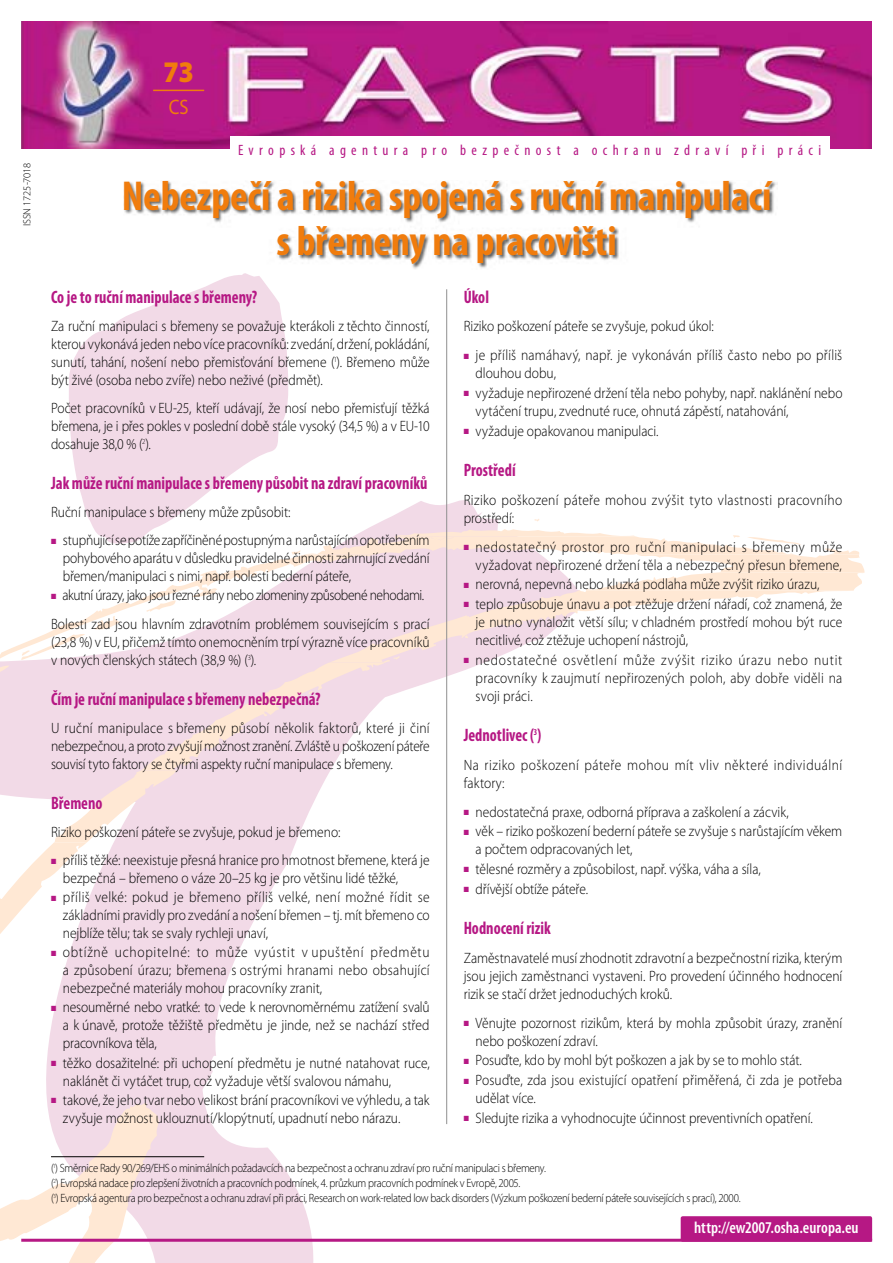
<style>
.page{position:relative;width:893px;height:1263px;background:#fff}
.page>*{position:absolute;margin:0;border:0;box-sizing:border-box;transform-origin:0 0}
.t1{font:700 condensed 42px/45px "Myriad Pro";color:#f07c0d;text-align:center}
.t2{font:900 30px "Myriad Pro";color:#f07c0d;scale:.9 1}
.t3{font:21px "Myriad Pro";color:#f07c0d;scale:.88 1}
.t4{font:700 condensed 18px "Myriad Pro";color:#b61884;scale:.9 1}
.t5{font:600 condensed 16.5px "Myriad Pro";letter-spacing:.005em;color:#fff}
.t6{font:300 15px/18px "Myriad Pro";color:#000;text-align:justify;scale:.9 1}
.t7{font:300 15px/18px "Myriad Pro";letter-spacing:.03em;color:#000;text-align:right;scale:.9 1}
.t8{font:300 15px/18px "Myriad Pro";letter-spacing:.025em;color:#000;scale:.9 1}
.t9{font:300 15px/18px "Myriad Pro";letter-spacing:.035em;color:#000;scale:.9 1}
.t10{font:condensed 15px "Myriad Pro";letter-spacing:.355em;color:#b61884}
.t11{font:300 12px/15px "Myriad Pro";letter-spacing:-.025em;color:#000;scale:.9 1}
.t12{font:300 10.5px "Myriad Pro";color:#000}
.s1{color:#b61884}
</style>
<div class="page">
<svg style="left:142px;top:482px;width:459px;height:781px"></svg>
<svg style="left:69px;top:273px;width:222px;height:273px;fill:#f2dae7"></svg>
<svg style="left:385px;top:663px;width:196px;height:154px"></svg>
<svg style="left:0;top:1167px;width:142px;height:96px"></svg>
<svg style="left:0;top:909px;width:162px;height:258px;fill:#f2dae7"></svg>
<svg style="left:140px;top:589px;width:676px;height:74px"></svg>
<svg style="left:0;top:600px;width:385px;height:309px"></svg>
<svg style="left:534px;top:518px;width:6px;height:4px"></svg>
<svg style="left:393px;top:656px;width:8px;height:4px"></svg>
<svg style="left:166px;top:529px;width:698px;height:63px"></svg>
<hr style="left:21px;top:1239px;width:851px;height:3px;background:#b61884">
<img style="left:124px;top:181px;width:653px;height:88px">
<img style="left:21px;top:21px;width:850px;height:128px">
<div style="left:680px;top:1216px;width:192px;height:26px;background:#b61884;border-radius:2px"></div>
<hr style="left:153px;top:90px;width:51px;height:1px;background:#f07c0d">
<div style="left:230px;top:136px;width:599px;height:26px;background:#fff"></div>
<hr style="left:446px;top:289px;width:1px;height:835px;background:#909090">
<hr style="left:51px;top:1156px;width:153px;height:1px;background:#000">
<p class="t12" style="left:23px;top:226px;width:65px;rotate:-90deg">ISSN 1725-7018</p>
<h2 class="t2" style="left:163px;top:54px;width:35px">73</h2>
<h3 class="t3" style="left:169px;top:99px;width:24px">CS</h3>
<p class="t10" style="left:238px;top:144px;width:584px">Evropská agentura pro bezpečnost a ochranu zdraví při práci</p>
<h1 class="t1" style="left:122px;top:173px;width:651px">Nebezpečí a rizika spojená s ruční manipulací s břemeny na pracovišti</h1>
<p class="t4" style="left:463px;top:286px;width:30px">Úkol</p>
<p class="t6" style="left:463px;top:319px;width:279px">Riziko poškození páteře se zvyšuje, pokud úkol:</p>
<p class="t6" style="left:475px;top:348px;width:409px;text-indent:-12px"><span class="s1">■</span> je příliš namáhavý, např. je vykonáván příliš často nebo po příliš dlouhou dobu,</p>
<p class="t6" style="left:475px;top:385px;width:409px;text-indent:-12px"><span class="s1">■</span> vyžaduje nepřirozené držení těla nebo pohyby, např. naklánění nebo vytáčení trupu, zvednuté ruce, ohnutá zápěstí, natahování,</p>
<p class="t6" style="left:463px;top:423px;width:218px"><span class="s1">■</span> vyžaduje opakovanou manipulaci.</p>
<p class="t4" style="left:463px;top:459px;width:59px">Prostředí</p>
<p class="t8" style="left:463px;top:492px;width:422px">Riziko poškození páteře mohou zvýšit tyto vlastnosti pracovního prostředí:</p>
<p class="t7" style="left:463px;top:539px;width:422px"><span class="s1">■</span> nedostatečný prostor pro ruční manipulaci s břemeny může vyžadovat nepřirozené držení těla a nebezpečný přesun břemene,</p>
<p class="t6" style="left:463px;top:577px;width:397px"><span class="s1">■</span> nerovná, nepevná nebo kluzká podlaha může zvýšit riziko úrazu,</p>
<p class="t6" style="left:475px;top:596px;width:409px;text-indent:-12px"><span class="s1">■</span> teplo způsobuje únavu a pot ztěžuje držení nářadí, což znamená, že je nutno vynaložit větší sílu; v chladném prostředí mohou být ruce necitlivé, což ztěžuje uchopení nástrojů,</p>
<p class="t6" style="left:475px;top:652px;width:409px;text-indent:-12px"><span class="s1">■</span> nedostatečné osvětlení může zvýšit riziko úrazu nebo nutit pracovníky k zaujmutí nepřirozených poloh, aby dobře viděli na svoji práci.</p>
<p class="t4" style="left:463px;top:725px;width:88px">Jednotlivec (<sup>3</sup>)</p>
<p class="t9" style="left:463px;top:757px;width:422px">Na riziko poškození páteře mohou mít vliv některé individuální faktory:</p>
<p class="t6" style="left:463px;top:804px;width:362px"><span class="s1">■</span> nedostatečná praxe, odborná příprava a zaškolení a zácvik,</p>
<p class="t6" style="left:475px;top:824px;width:409px;text-indent:-12px"><span class="s1">■</span> věk – riziko poškození bederní páteře se zvyšuje s narůstajícím věkem a počtem odpracovaných let,</p>
<p class="t6" style="left:463px;top:861px;width:331px"><span class="s1">■</span> tělesné rozměry a způsobilost, např. výška, váha a síla,</p>
<p class="t6" style="left:463px;top:881px;width:140px"><span class="s1">■</span> dřívější obtíže páteře.</p>
<p class="t4" style="left:463px;top:918px;width:98px">Hodnocení rizik</p>
<p class="t6" style="left:463px;top:950px;width:422px">Zaměstnavatelé musí zhodnotit zdravotní a bezpečnostní rizika, kterým jsou jejich zaměstnanci vystaveni. Pro provedení účinného hodnocení rizik se stačí držet jednoduchých kroků.</p>
<p class="t6" style="left:475px;top:1015px;width:409px;text-indent:-12px"><span class="s1">■</span> Věnujte pozornost rizikům, která by mohla způsobit úrazy, zranění nebo poškození zdraví.</p>
<p class="t6" style="left:463px;top:1053px;width:377px"><span class="s1">■</span> Posuďte, kdo by mohl být poškozen a jak by se to mohlo stát.</p>
<p class="t6" style="left:475px;top:1072px;width:409px;text-indent:-12px"><span class="s1">■</span> Posuďte, zda jsou existující opatření přiměřená, či zda je potřeba udělat více.</p>
<p class="t6" style="left:463px;top:1110px;width:389px"><span class="s1">■</span> Sledujte rizika a vyhodnocujte účinnost preventivních opatření.</p>
<p class="t11" style="left:51px;top:1162px;width:767px">(<sup>1</sup>) Směrnice Rady 90/269/EHS o minimálních požadavcích na bezpečnost a ochranu zdraví pro ruční manipulaci s břemeny.<br>(<sup>2</sup>) Evropská nadace pro zlepšení životních a pracovních podmínek, 4. průzkum pracovních podmínek v Evropě, 2005.<br>(<sup>3</sup>) Evropská agentura pro bezpečnost a ochranu zdraví při práci, Research on work-related low back disorders (Výzkum poškození bederní páteře souvisejících s prací), 2000.</p>
<p class="t4" style="left:51px;top:286px;width:230px">Co je to ruční manipulace s břemeny?</p>
<p class="t6" style="left:51px;top:318px;width:422px">Za ruční manipulaci s břemeny se považuje kterákoli z těchto činností, kterou vykonává jeden nebo více pracovníků: zvedání, držení, pokládání, sunutí, tahání, nošení nebo přemisťování břemene (<sup>1</sup>). Břemeno může být živé (osoba nebo zvíře) nebo neživé (předmět).</p>
<p class="t6" style="left:51px;top:400px;width:422px">Počet pracovníků v EU-25, kteří udávají, že nosí nebo přemisťují těžká břemena, je i přes pokles v poslední době stále vysoký (34,5 %) a v EU-10 dosahuje 38,0 % (<sup>2</sup>).</p>
<p class="t4" style="left:51px;top:472px;width:420px">Jak může ruční manipulace s břemeny působit na zdraví pracovníků</p>
<p class="t6" style="left:51px;top:505px;width:268px">Ruční manipulace s břemeny může způsobit:</p>
<p class="t6" style="left:63px;top:533px;width:409px;text-indent:-12px"><span class="s1">■</span> stupňující se potíže zapříčiněné postupným a narůstajícím opotřebením pohybového aparátu v důsledku pravidelné činnosti zahrnující zvedání břemen/manipulaci s nimi, např. bolesti bederní páteře,</p>
<p class="t6" style="left:51px;top:583px;width:422px;line-height:28px"><span class="s1">■</span> akutní úrazy, jako jsou řezné rány nebo zlomeniny způsobené nehodami.<br>Bolesti zad jsou hlavním zdravotním problémem souvisejícím s prací</p>
<p class="t6" style="left:51px;top:634px;width:422px">(23,8 %) v EU, přičemž tímto onemocněním trpí výrazně více pracovníků v nových členských státech (38,9 %) (<sup>3</sup>).</p>
<p class="t4" style="left:51px;top:688px;width:301px">Čím je ruční manipulace s břemeny nebezpečná?</p>
<p class="t6" style="left:51px;top:720px;width:422px">U ruční manipulace s břemeny působí několik faktorů, které ji činí nebezpečnou, a proto zvyšují možnost zranění. Zvláště u poškození páteře souvisí tyto faktory se čtyřmi aspekty ruční manipulace s břemeny.</p>
<p class="t4" style="left:51px;top:792px;width:59px">Břemeno</p>
<p class="t6" style="left:51px;top:824px;width:323px">Riziko poškození páteře se zvyšuje, pokud je břemeno:</p>
<p class="t6" style="left:63px;top:853px;width:409px;text-indent:-12px"><span class="s1">■</span> příliš těžké: neexistuje přesná hranice pro hmotnost břemene, která je bezpečná – břemeno o váze 20–25 kg je pro většinu lidé těžké,</p>
<p class="t6" style="left:63px;top:890px;width:409px;text-indent:-12px"><span class="s1">■</span> příliš velké: pokud je břemeno příliš velké, není možné řídit se základními pravidly pro zvedání a nošení břemen – tj. mít břemeno co nejblíže tělu; tak se svaly rychleji unaví,</p>
<p class="t6" style="left:63px;top:945px;width:409px;text-indent:-12px"><span class="s1">■</span> obtížně uchopitelné: to může vyústit v upuštění předmětu a způsobení úrazu; břemena s ostrými hranami nebo obsahující nebezpečné materiály mohou pracovníky zranit,</p>
<p class="t6" style="left:63px;top:1000px;width:409px;text-indent:-12px"><span class="s1">■</span> nesouměrné nebo vratké: to vede k nerovnoměrnému zatížení svalů a k únavě, protože těžiště předmětu je jinde, než se nachází střed pracovníkova těla,</p>
<p class="t6" style="left:63px;top:1055px;width:409px;text-indent:-12px"><span class="s1">■</span> těžko dosažitelné: při uchopení předmětu je nutné natahovat ruce, naklánět či vytáčet trup, což vyžaduje větší svalovou námahu,</p>
<p class="t6" style="left:63px;top:1092px;width:409px;text-indent:-12px"><span class="s1">■</span> takové, že jeho tvar nebo velikost brání pracovníkovi ve výhledu, a tak zvyšuje možnost uklouznutí/klopýtnutí, upadnutí nebo nárazu.</p>
<p class="t5" style="left:694px;top:1218px;width:166px">http://ew2007.osha.europa.eu</p>
</div>
